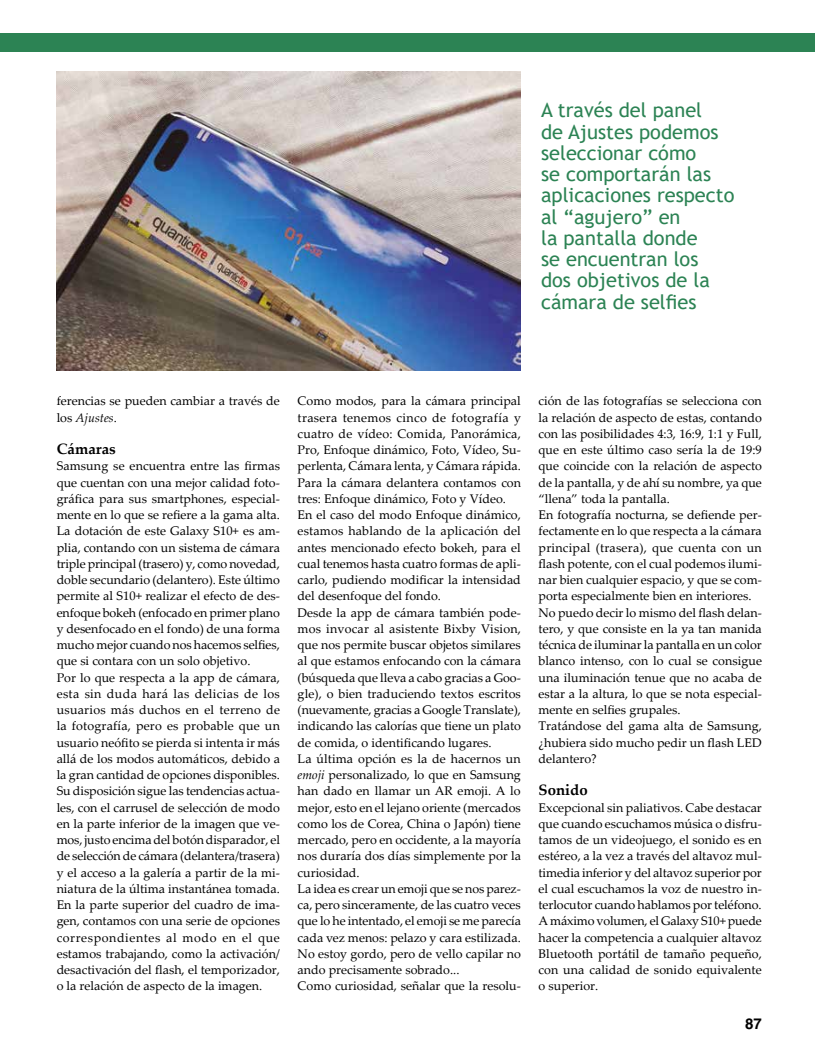
<style>
.page{position:relative;width:815px;height:1063px;background:#fff}
.page>*{position:absolute;margin:0;border:0;box-sizing:border-box;transform-origin:0 0}
.t1{font:20px/21.2px "Trebuchet MS";color:#2c8354}
.t2{font:700 15px "Palatino Linotype";color:#000}
.t3{font:700 15px "Helvetica";color:#000}
.t4{font:12.5px/16.2px "Palatino Linotype";color:#000}
.s1{font-style:italic}
</style>
<div class="page">
<div style="left:0;top:33px;width:815px;height:18px;background:#2c8354"></div>
<img style="left:57px;top:71px;width:464px;height:299px">
<h1 class="t1" style="left:541px;top:100px;width:195px">A través del panel<br>de Ajustes podemos seleccionar cómo<br>se comportarán las aplicaciones respecto al “agujero” en<br>la pantalla donde<br>se encuentran los<br>dos objetivos de la cámara de selfies</h1>
<p class="t4" style="left:57px;top:393px;width:225px">ferencias se pueden cambiar a través de los <span class="s1">Ajustes</span>.</p>
<p class="t2" style="left:57px;top:438px;width:61px">Cámaras</p>
<p class="t4" style="left:57px;top:458px;width:225px">Samsung se encuentra entre las firmas que cuentan con una mejor calidad foto&shy;gráfica para sus smartphones, especial&shy;mente en lo que se refiere a la gama alta.<br>La dotación de este Galaxy S10+ es am&shy;plia, contando con un sistema de cámara triple principal (trasero) y, como novedad, doble secundario (delantero). Este último permite al S10+ realizar el efecto de des&shy;enfoque bokeh (enfocado en primer plano y desenfocado en el fondo) de una forma mucho mejor cuando nos hacemos selfies, que si contara con un solo objetivo.<br>Por lo que respecta a la app de cámara, esta sin duda hará las delicias de los usuarios más duchos en el terreno de la fotografía, pero es probable que un usuario neófito se pierda si intenta ir más allá de los modos automáticos, debido a la gran cantidad de opciones disponibles.<br>Su disposición sigue las tendencias actua&shy;les, con el carrusel de selección de modo en la parte inferior de la imagen que ve&shy;mos, justo encima del botón disparador, el de selección de cámara (delantera/trasera) y el acceso a la galería a partir de la mi&shy;niatura de la última instantánea tomada.<br>En la parte superior del cuadro de ima&shy;gen, contamos con una serie de opciones correspondientes al modo en el que estamos trabajando, como la activación/ desactivación del flash, el temporizador, o la relación de aspecto de la imagen.</p>
<p class="t4" style="left:298px;top:393px;width:225px">Como modos, para la cámara principal trasera tenemos cinco de fotografía y cuatro de vídeo: Comida, Panorámica, Pro, Enfoque dinámico, Foto, Vídeo, Su&shy;perlenta, Cámara lenta, y Cámara rápida.<br>Para la cámara delantera contamos con tres: Enfoque dinámico, Foto y Vídeo.<br>En el caso del modo Enfoque dinámico, estamos hablando de la aplicación del antes mencionado efecto bokeh, para el cual tenemos hasta cuatro formas de apli&shy;carlo, pudiendo modificar la intensidad del desenfoque del fondo.<br>Desde la app de cámara también pode&shy;mos invocar al asistente Bixby Vision, que nos permite buscar objetos similares al que estamos enfocando con la cámara (búsqueda que lleva a cabo gracias a Goo&shy;gle), o bien traduciendo textos escritos (nuevamente, gracias a Google Translate), indicando las calorías que tiene un plato de comida, o identificando lugares.<br>La última opción es la de hacernos un <span class="s1">emoji</span> personalizado, lo que en Samsung han dado en llamar un AR emoji. A lo mejor, esto en el lejano oriente (mercados como los de Corea, China o Japón) tiene mercado, pero en occidente, a la mayoría nos duraría dos días simplemente por la curiosidad.<br>La idea es crear un emoji que se nos parez&shy;ca, pero sinceramente, de las cuatro veces que lo he intentado, el emoji se me parecía cada vez menos: pelazo y cara estilizada.<br>No estoy gordo, pero de vello capilar no ando precisamente sobrado...<br>Como curiosidad, señalar que la resolu-</p>
<p class="t4" style="left:539px;top:393px;width:225px">ción de las fotografías se selecciona con la relación de aspecto de estas, contando con las posibilidades 4:3, 16:9, 1:1 y Full, que en este último caso sería la de 19:9 que coincide con la relación de aspecto de la pantalla, y de ahí su nombre, ya que “llena” toda la pantalla.<br>En fotografía nocturna, se defiende per&shy;fectamente en lo que respecta a la cámara principal (trasera), que cuenta con un flash potente, con el cual podemos ilumi&shy;nar bien cualquier espacio, y que se com&shy;porta especialmente bien en interiores.<br>No puedo decir lo mismo del flash delan&shy;tero, y que consiste en la ya tan manida técnica de iluminar la pantalla en un color blanco intenso, con lo cual se consigue una iluminación tenue que no acaba de estar a la altura, lo que se nota especial&shy;mente en selfies grupales.<br>Tratándose del gama alta de Samsung, ¿hubiera sido mucho pedir un flash LED delantero?</p>
<p class="t2" style="left:539px;top:780px;width:51px">Sonido</p>
<p class="t4" style="left:539px;top:799px;width:225px;text-align:justify">Excepcional sin paliativos. Cabe destacar que cuando escuchamos música o disfru&shy;tamos de un videojuego, el sonido es en estéreo, a la vez a través del altavoz mul&shy;timedia inferior y del altavoz superior por el cual escuchamos la voz de nuestro in&shy;terlocutor cuando hablamos por teléfono.<br>A máximo volumen, el Galaxy S10+ puede hacer la competencia a cualquier altavoz Bluetooth portátil de tamaño pequeño, con una calidad de sonido equivalente o superior.</p>
<p class="t3" style="left:745px;top:1014px;width:18px">87</p>
</div>
